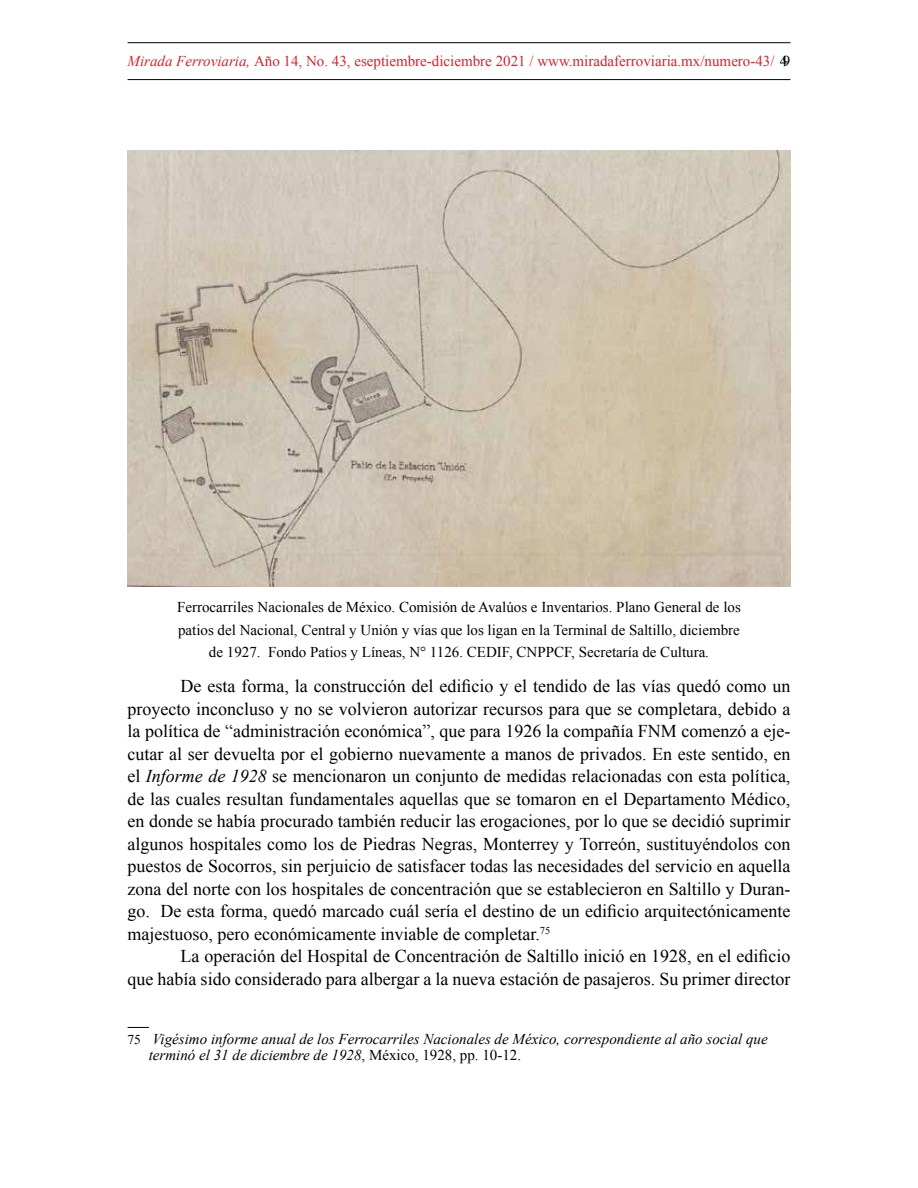
<style>
.page{position:relative;width:918px;height:1188px;background:#fff}
.page>*{position:absolute;margin:0;border:0;box-sizing:border-box;transform-origin:0 0}
.t1{font:18px/22.5px "Times New Roman";color:#000;text-align:justify}
.t2{font:15px/22.5px "Times New Roman";color:#000;text-align:center}
.t3{font:italic 15px/16.5px "Times New Roman";color:#000}
.t4{font:15px "Times New Roman";color:#d2232a}
.s1{font-style:italic}
.s2{color:#000}
.s3{font-style:inherit}
.s4{font-style:normal;font-size:13.5px}
.s5{font-style:normal}
</style>
<div class="page">
<hr style="left:128px;top:42px;width:662px;height:1px;background:#000">
<hr style="left:128px;top:79px;width:662px;height:1px;background:#000">
<img style="left:128px;top:150px;width:662px;height:437px">
<svg style="left:128px;top:1027px;width:21px;height:1px"></svg>
<p class="t4" style="left:128px;top:51px;width:664px"><span class="s1">Mirada Ferroviaria,</span> Año 14, No. 43, eseptiembre-diciembre 2021 / www.miradaferroviaria.mx/numero-43/ <span class="s2">49</span></p>
<p class="t2" style="left:177px;top:596px;width:565px">Ferrocarriles Nacionales de México. Comisión de Avalúos e Inventarios. Plano General de los patios del Nacional, Central y Unión y vías que los ligan en la Terminal de Saltillo, diciembre de 1927. Fondo Patios y Líneas, N° 1126. <span class="s3">CEDIF, CNPPCF</span>, Secretaría de Cultura.</p>
<p class="t1" style="left:128px;top:675px;width:664px;text-indent:53px">De esta forma, la construcción del edificio y el tendido de las vías quedó como un proyecto inconcluso y no se volvieron autorizar recursos para que se completara, debido a la política de “administración económica”, que para 1926 la compañía <span class="s3">FNM</span> comenzó a eje&shy;cutar al ser devuelta por el gobierno nuevamente a manos de privados. En este sentido, en el <span class="s1">Informe de 1928</span> se mencionaron un conjunto de medidas relacionadas con esta política, de las cuales resultan fundamentales aquellas que se tomaron en el Departamento Médico, en donde se había procurado también reducir las erogaciones, por lo que se decidió suprimir algunos hospitales como los de Piedras Negras, Monterrey y Torreón, sustituyéndolos con puestos de Socorros, sin perjuicio de satisfacer todas las necesidades del servicio en aquella zona del norte con los hospitales de concentración que se establecieron en Saltillo y Duran&shy;go. De esta forma, quedó marcado cuál sería el destino de un edificio arquitectónicamente majestuoso, pero económicamente inviable de completar.<sup>75</sup></p>
<p class="t1" style="left:128px;top:945px;width:664px;text-align:right">La operación del Hospital de Concentración de Saltillo inició en 1928, en el edificio<br>que había sido considerado para albergar a la nueva estación de pasajeros. Su primer director</p>
<p class="t3" style="left:149px;top:1030px;width:620px;text-indent:-21px"><span class="s4">75</span> Vigésimo informe anual de los Ferrocarriles Nacionales de México, correspondiente al año social que terminó el 31 de diciembre de 1928<span class="s5">, México, 1928, pp. 10-12.</span></p>
</div>
